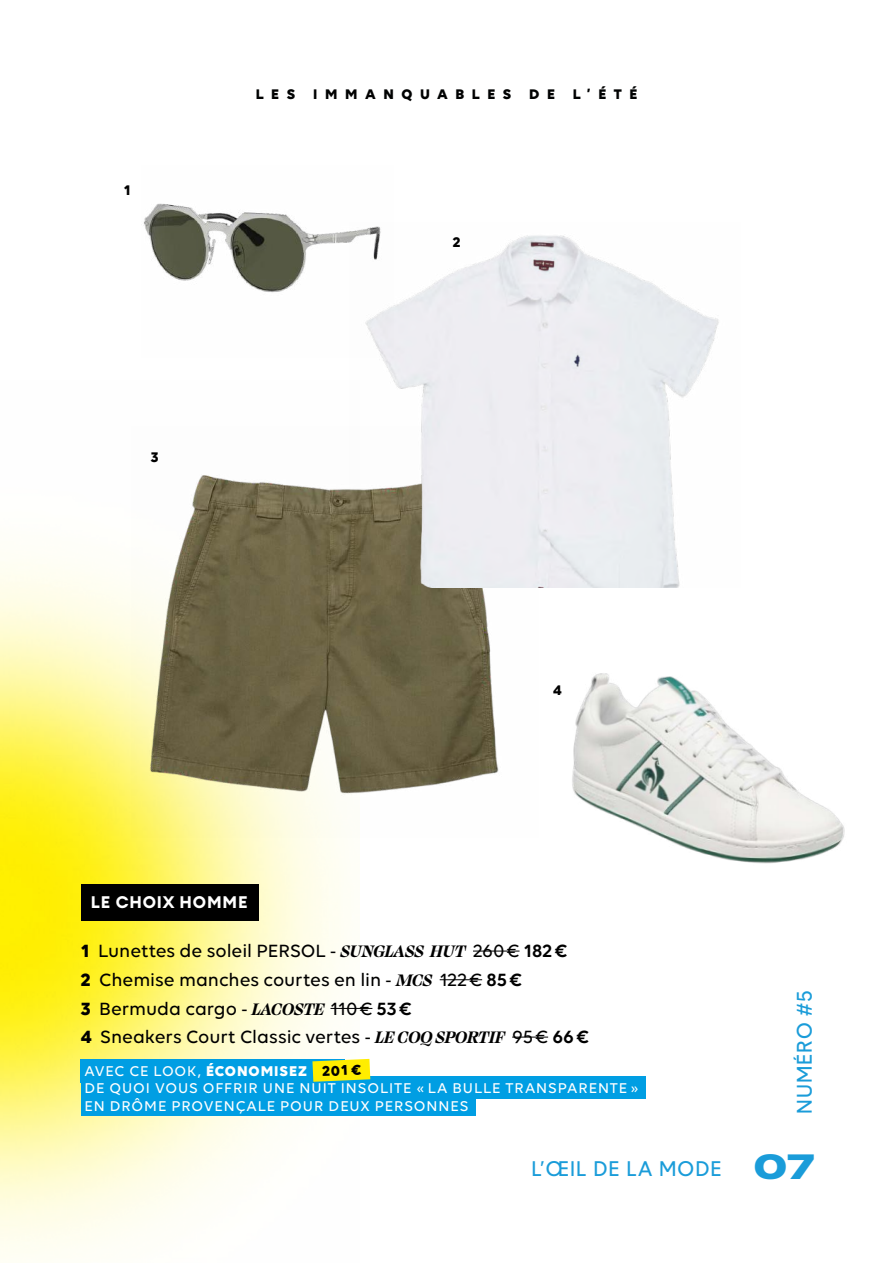
<style>
.page{position:relative;width:893px;height:1263px;background:#fff}
.page>*{position:absolute;margin:0;border:0;box-sizing:border-box;transform-origin:0 0}
.t1{font:800 35.1px "Matrice";color:#1a9cd9}
.t2{font:20.55px "Basetica";letter-spacing:.05em;color:#1a9cd9}
.t3{font:500 19.05px/28.7px "Volte";letter-spacing:-.005em;color:#000}
.t4{font:700 16.65px "Euclid Circular A";letter-spacing:.05em;color:#fff}
.t5{font:500 15.3px/17.2px "Volte";letter-spacing:.06em;color:#fff}
.t6{font:700 15.3px "Volte";color:#000}
.t7{font:700 15px "Volte";letter-spacing:.51em;color:#010202}
.t8{font:700 15px "Volte";color:#000}
.s1{font-weight:700}
.s2{font-family:"Swear Display";font-weight:700;font-style:italic}
.s3{font-weight:600}
</style>
<div class="page">
<img style="left:0;top:559px;width:360px;height:700px">
<hr style="left:473px;top:950px;width:46px;height:1px;background:#000">
<hr style="left:440px;top:979px;width:42px;height:1px;background:#000">
<hr style="left:330px;top:1008px;width:42px;height:1px;background:#000">
<hr style="left:512px;top:1036px;width:36px;height:1px;background:#000">
<img style="left:131px;top:475px;width:408px;height:362px">
<img style="left:350px;top:235px;width:369px;height:352px">
<img style="left:143px;top:203px;width:250px;height:155px">
<div style="left:81px;top:1060px;width:264px;height:23px;background:#009ee3"></div>
<div style="left:81px;top:1076px;width:564px;height:22px;background:#009ee3"></div>
<div style="left:81px;top:1093px;width:394px;height:23px;background:#009ee3"></div>
<svg style="left:312px;top:1059px;width:58px;height:23px"></svg>
<div style="left:81px;top:884px;width:177px;height:37px;background:#000"></div>
<img style="left:572px;top:673px;width:273px;height:191px">
<p class="t8" style="left:124px;top:181px;width:8px">1</p>
<p class="t8" style="left:151px;top:448px;width:9px">3</p>
<p class="t7" style="left:256px;top:86px;width:383px">LES IMMANQUABLES DE L’ÉTÉ</p>
<p class="t8" style="left:453px;top:233px;width:9px">2</p>
<p class="t8" style="left:553px;top:681px;width:10px">4</p>
<p class="t4" style="left:91px;top:891px;width:158px">LE CHOIX HOMME</p>
<p class="t3" style="left:81px;top:936px;width:510px"><span class="s1">1</span> Lunettes de soleil PERSOL - <span class="s2">SUNGLASS HUT</span> 260€ <span class="s3">182€<br></span><span class="s1">2</span> Chemise manches courtes en lin - <span class="s2">MCS</span> 122€ <span class="s3">85€<br></span><span class="s1">3</span> Bermuda cargo - <span class="s2">LACOSTE</span> 110€ <span class="s3">53€<br></span><span class="s1">4</span> Sneakers Court Classic vertes - <span class="s2">LE COQ SPORTIF</span> 95€ <span class="s3">66€</span></p>
<p class="t5" style="left:84px;top:1062px;width:556px">AVEC CE LOOK, <span class="s1">ÉCONOMISEZ<br></span>DE QUOI VOUS OFFRIR UNE NUIT INSOLITE « LA BULLE TRANSPARENTE »<br>EN DRÔME PROVENÇALE POUR DEUX PERSONNES</p>
<p class="t6" style="left:322px;top:1062px;width:41px;rotate:-3deg">201 €</p>
<p class="t2" style="left:532px;top:1155px;width:191px">L’ŒIL DE LA MODE</p>
<p class="t2" style="left:791px;top:1114px;width:125px;rotate:-90deg">NUMÉRO #5</p>
<h1 class="t1" style="left:753px;top:1139px;width:62px">07</h1>
</div>
